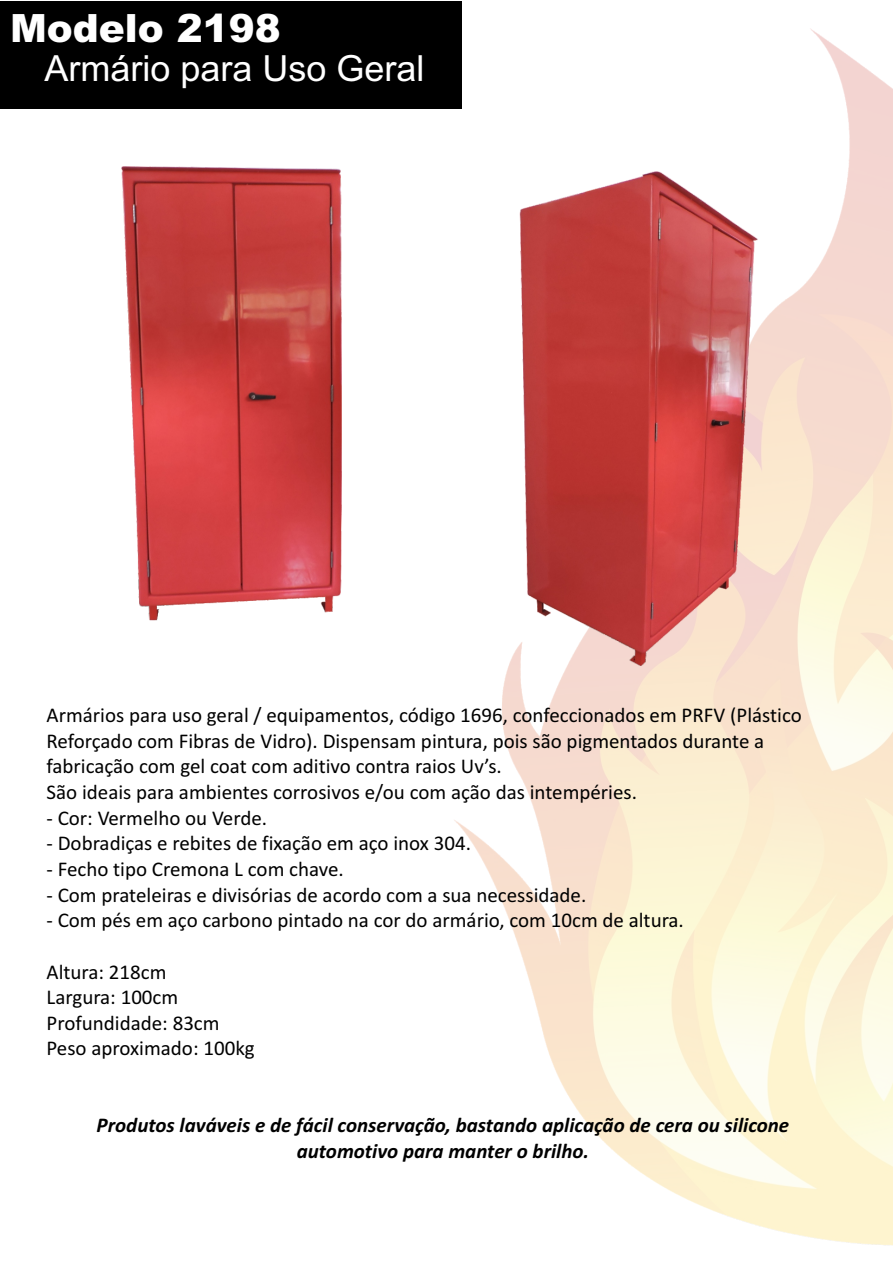
<style>
.page{position:relative;width:893px;height:1263px;background:#fff}
.page>*{position:absolute;margin:0;border:0;box-sizing:border-box;transform-origin:0 0}
.t1{font:900 39px "Arial";color:#fff}
.t2{font:36px "Arial";color:#fff}
.t3{font:21px/25.7px "Calibri";color:#000}
.t4{font:italic 700 21px/25.7px "Calibri";color:#000;text-align:center}
</style>
<div class="page">
<img style="left:454px;top:15px;width:439px;height:1231px">
<div style="left:0;top:2px;width:461px;height:107px;background:#000"></div>
<img style="left:511px;top:162px;width:258px;height:510px">
<img style="left:121px;top:166px;width:221px;height:455px">
<h1 class="t1" style="left:10px;top:14px;width:272px">Modelo 2198</h1>
<h2 class="t2" style="left:44px;top:55px;width:382px">Armário para Uso Geral</h2>
<p class="t3" style="left:47px;top:704px;width:757px">Armários para uso geral / equipamentos, código 1696, confeccionados em PRFV (Plástico Reforçado com Fibras de Vidro). Dispensam pintura, pois são pigmentados durante a fabricação com gel coat com aditivo contra raios Uv’s.<br>São ideais para ambientes corrosivos e/ou com ação das intempéries.</p>
<p class="t3" style="left:47px;top:807px;width:222px">- Cor: Vermelho ou Verde.</p>
<p class="t3" style="left:47px;top:832px;width:426px">- Dobradiças e rebites de fixação em aço inox 304.</p>
<p class="t3" style="left:47px;top:858px;width:299px">- Fecho tipo Cremona L com chave.</p>
<p class="t3" style="left:47px;top:883px;width:541px">- Com prateleiras e divisórias de acordo com a sua necessidade.</p>
<p class="t3" style="left:47px;top:909px;width:639px">- Com pés em aço carbono pintado na cor do armário, com 10cm de altura.</p>
<p class="t3" style="left:47px;top:960px;width:210px">Altura: 218cm<br>Largura: 100cm<br>Profundidade: 83cm<br>Peso aproximado: 100kg</p>
<p class="t4" style="left:97px;top:1114px;width:694px">Produtos laváveis e de fácil conservação, bastando aplicação de cera ou silicone automotivo para manter o brilho.</p>
</div>
